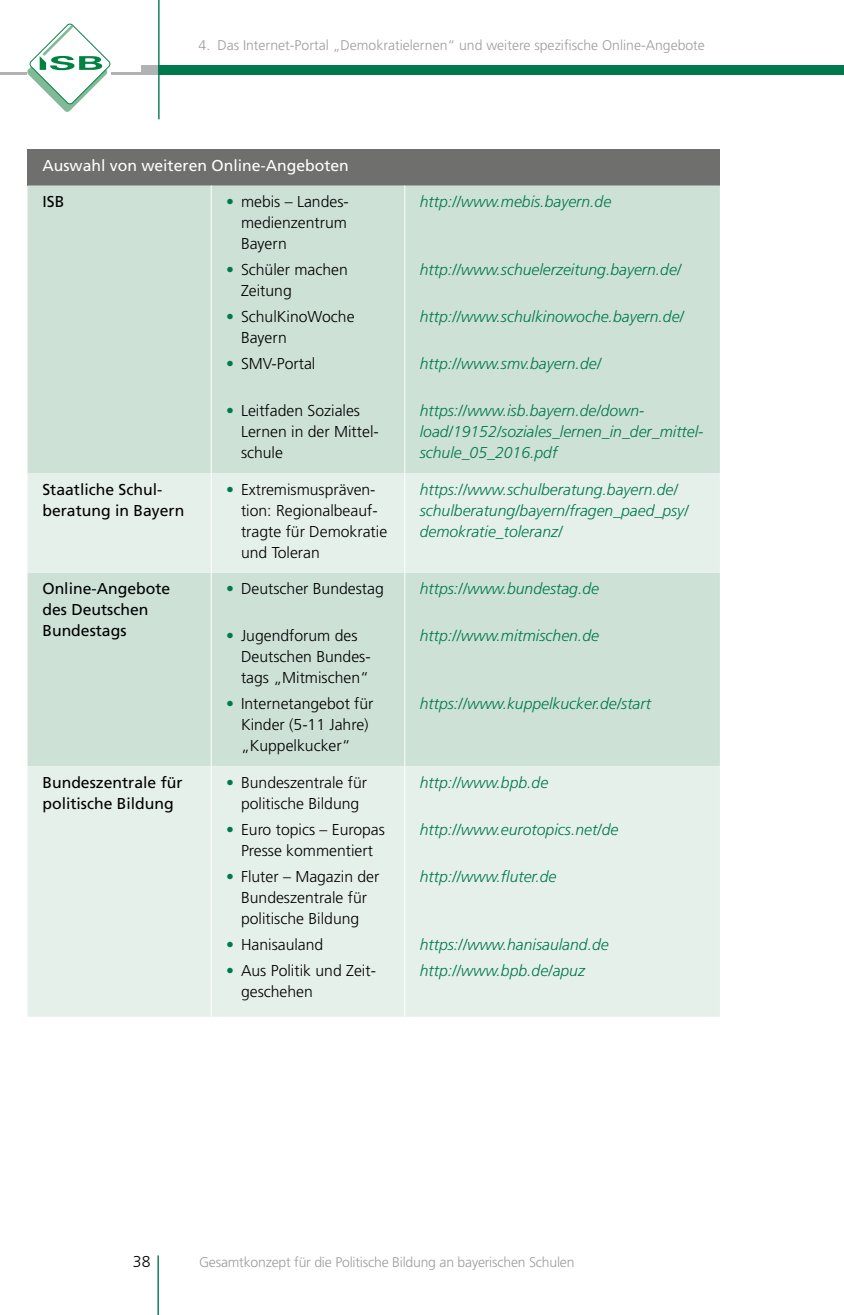
<style>
.page{position:relative;width:844px;height:1315px;background:#fff}
.page>*{position:absolute;margin:0;border:0;box-sizing:border-box;transform-origin:0 0}
.t1{font:italic 300 15.75px/21px "Frutiger LT Std";color:#00794d}
.t2{font:300 15.75px/21px "Frutiger LT Std";color:#000}
.t3{font:15.75px/21px "Frutiger LT Std";color:#000}
.t4{font:15.75px "Frutiger LT Std";color:#fff}
.t5{font:300 14px "Frutiger LT Std";color:#9c9d9d}
.s1{color:#00794d}
</style>
<div class="page">
<div style="left:141px;top:66px;width:18px;height:9px;background:#b1b2b3"></div>
<hr style="left:0;top:72px;width:159px;height:3px;background:#b1b2b3">
<div style="left:159px;top:66px;width:684px;height:9px;background:#00794d"></div>
<hr style="left:158px;top:0;width:1px;height:119px;background:#00794d">
<hr style="left:157px;top:1255px;width:2px;height:60px;background:#00794d">
<svg style="left:27px;top:24px;width:83px;height:88px"></svg>
<div style="left:27px;top:149px;width:692px;height:36px;background:#6f6f6e"></div>
<div style="left:27px;top:185px;width:692px;height:288px;background:#cde1d7"></div>
<svg style="left:27px;top:473px;width:692px;height:543px;background:#ddeae3"></svg>
<hr style="left:211px;top:185px;width:1px;height:288px;background:#fff">
<hr style="left:404px;top:185px;width:1px;height:288px;background:#fff">
<hr style="left:211px;top:473px;width:1px;height:100px;background:#fff">
<hr style="left:404px;top:473px;width:1px;height:100px;background:#fff">
<hr style="left:211px;top:573px;width:1px;height:193px;background:#fff">
<hr style="left:404px;top:573px;width:1px;height:193px;background:#fff">
<hr style="left:211px;top:766px;width:1px;height:250px;background:#fff">
<hr style="left:404px;top:766px;width:1px;height:250px;background:#fff">
<p class="t5" style="left:198px;top:37px;width:507px">4. Das Internet-Portal „Demokratielernen“ und weitere spezifische Online-Angebote</p>
<p class="t4" style="left:42px;top:156px;width:308px">Auswahl von weiteren Online-Angeboten</p>
<p class="t3" style="left:42px;top:191px;width:23px">ISB</p>
<p class="t2" style="left:241px;top:191px;width:109px;text-align:justify;text-indent:-15px"><span class="s1">•</span> mebis – Landes&shy;medienzentrum Bayern</p>
<p class="t2" style="left:241px;top:259px;width:108px;text-indent:-15px"><span class="s1">•</span> Schüler machen<br>Zeitung</p>
<p class="t2" style="left:241px;top:306px;width:115px;text-indent:-15px"><span class="s1">•</span> SchulKinoWoche<br>Bayern</p>
<p class="t2" style="left:226px;top:353px;width:91px"><span class="s1">•</span> SMV-Portal</p>
<p class="t2" style="left:241px;top:400px;width:139px;text-indent:-15px"><span class="s1">•</span> Leitfaden Soziales<br>Lernen in der Mittel&shy;schule</p>
<p class="t1" style="left:419px;top:191px;width:193px">http://www.mebis.bayern.de</p>
<p class="t1" style="left:419px;top:259px;width:263px">http://www.schuelerzeitung.bayern.de/</p>
<p class="t1" style="left:419px;top:306px;width:266px">http://www.schulkinowoche.bayern.de/</p>
<p class="t1" style="left:419px;top:353px;width:183px">http://www.smv.bayern.de/</p>
<p class="t1" style="left:419px;top:400px;width:285px">https://www.isb.bayern.de/down&shy;load/19152/soziales_lernen_in_der_mittel&shy;schule_05_2016.pdf</p>
<p class="t3" style="left:42px;top:479px;width:143px">Staatliche Schul&shy;beratung in Bayern</p>
<p class="t2" style="left:241px;top:479px;width:148px;text-indent:-15px"><span class="s1">•</span> Extremismuspräven&shy;tion: Regionalbeauf&shy;tragte für Demokratie und Toleran</p>
<p class="t1" style="left:419px;top:479px;width:270px">https://www.schulberatung.bayern.de/ schulberatung/bayern/fragen_paed_psy/ demokratie_toleranz/</p>
<p class="t3" style="left:42px;top:578px;width:129px">Online-Angebote des Deutschen<br>Bundestags</p>
<p class="t2" style="left:226px;top:578px;width:159px"><span class="s1">•</span> Deutscher Bundestag</p>
<p class="t1" style="left:419px;top:578px;width:181px">https://www.bundestag.de</p>
<p class="t1" style="left:419px;top:625px;width:181px">http://www.mitmischen.de</p>
<p class="t2" style="left:241px;top:625px;width:131px;text-indent:-15px"><span class="s1">•</span> Jugendforum des<br>Deutschen Bundes&shy;tags „Mitmischen“</p>
<p class="t2" style="left:241px;top:693px;width:134px;text-indent:-15px"><span class="s1">•</span> Internetangebot für<br>Kinder (5-11 Jahre) „Kuppelkucker“</p>
<p class="t1" style="left:419px;top:693px;width:233px">https://www.kuppelkucker.de/start</p>
<p class="t3" style="left:42px;top:772px;width:142px">Bundeszentrale für politische Bildung</p>
<p class="t2" style="left:226px;top:772px;width:142px;text-align:center"><span class="s1">•</span> Bundeszentrale für politische Bildung</p>
<p class="t2" style="left:226px;top:819px;width:160px;text-align:center"><span class="s1">•</span> Euro topics – Europas<br>Presse kommentiert</p>
<p class="t2" style="left:226px;top:866px;width:155px;text-align:center"><span class="s1">•</span> Fluter – Magazin der<br>Bundeszentrale für politische Bildung</p>
<p class="t2" style="left:226px;top:934px;width:99px"><span class="s1">•</span> Hanisauland</p>
<p class="t2" style="left:241px;top:960px;width:136px;text-indent:-15px"><span class="s1">•</span> Aus Politik und Zeit&shy;geschehen</p>
<p class="t1" style="left:419px;top:772px;width:130px">http://www.bpb.de</p>
<p class="t1" style="left:419px;top:819px;width:200px">http://www.eurotopics.net/de</p>
<p class="t1" style="left:419px;top:866px;width:138px">http://www.fluter.de</p>
<p class="t1" style="left:419px;top:931px;width:190px;line-height:25.9px">https://www.hanisauland.de http://www.bpb.de/apuz</p>
<p class="t2" style="left:133px;top:1251px;width:19px">38</p>
<p class="t5" style="left:199px;top:1254px;width:377px">Gesamtkonzept für die Politische Bildung an bayerischen Schulen</p>
</div>
